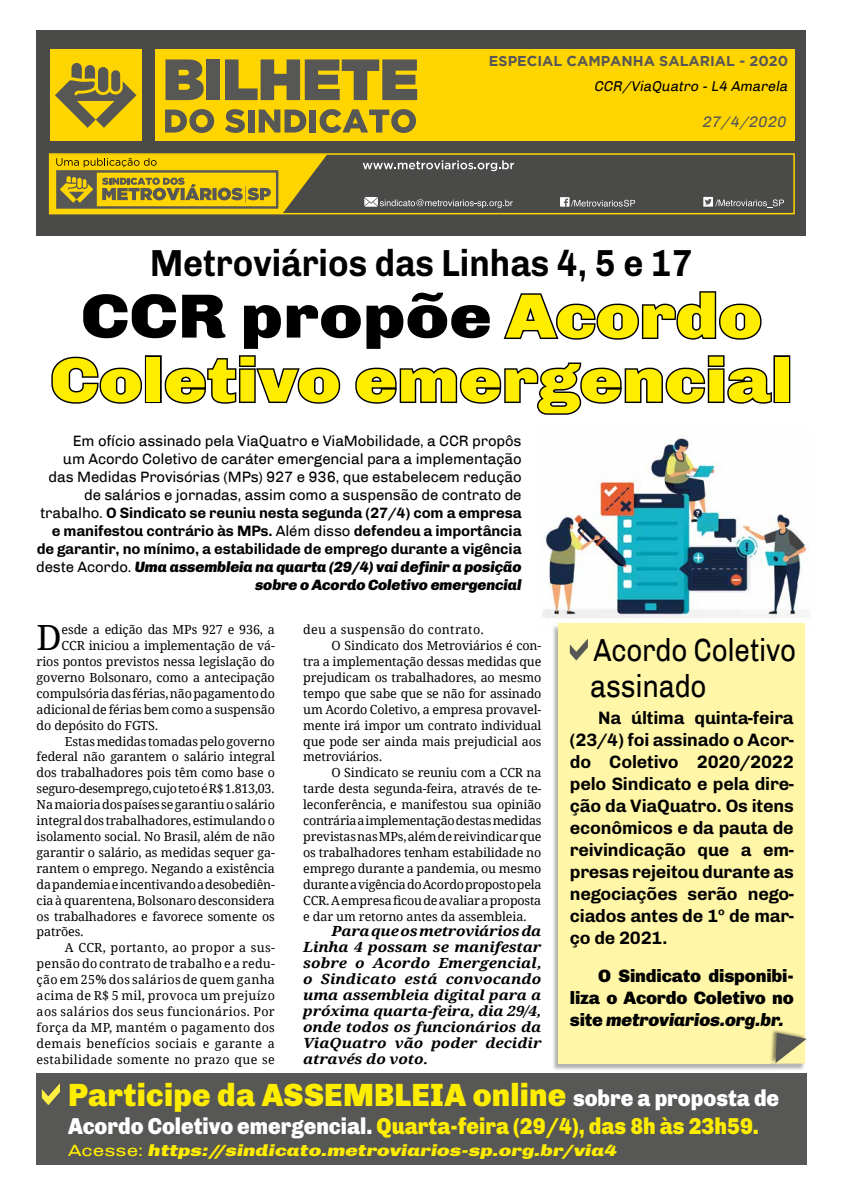
<style>
.page{position:relative;width:842px;height:1191px;background:#fff}
.page>*{position:absolute;margin:0;border:0;box-sizing:border-box;transform-origin:0 0}
.t1{font:900 62.4px/64px "Chivo";letter-spacing:.005em;color:#000;text-align:center;scale:1.13 1}
.t2{font:700 37.7px "Chivo";color:#000;scale:.91 1}
.t3{font:34.8px "Droid Serif";color:#000}
.t4{font:900 32.2px "Chivo";letter-spacing:.005em;color:#ffed00;scale:.96 1}
.t5{font:32px/36px "Chivo";letter-spacing:-.01em;color:#000;scale:.87 1}
.t6{font:900 23.1px "Chivo";color:#ffed00;scale:.91 1}
.t7{font:700 18px/22px "Chivo";letter-spacing:-.01em;color:#000;text-align:justify}
.t8{font:900 18px/22px "Chivo";letter-spacing:-.01em;color:#000;text-align:justify}
.t9{font:italic 900 16.2px "Chivo";color:#ffed00;scale:1.28 1}
.t10{font:italic 15.2px "Chivo";color:#575756}
.t11{font:15px/18px "Chivo";letter-spacing:-.01em;color:#000;text-align:right}
.t12{font:700 14.3px "Gotham";color:#575756}
.t13{font:italic 14.2px "Chivo";color:#000}
.t14{font:italic 700 14px/15.9px "Droid Serif";letter-spacing:-.005em;color:#000;text-align:justify;scale:1.1 1}
.t15{font:12.5px "Droid Serif";letter-spacing:-.01em;color:#000}
.t16{font:12.5px "Droid Serif";letter-spacing:.025em;color:#000}
.t17{font:12.5px "Droid Serif";letter-spacing:.02em;color:#000}
.s1{font-weight:700}
.s2{font-weight:900;font-style:italic}
.s3{font-style:italic}
.s4{font-size:23.1px;color:#fff}
.s5{color:#fff}
.s6{font-weight:400;font-style:normal}
</style>
<div class="page">
<img style="left:542px;top:436px;width:268px;height:183px">
<div style="left:36px;top:1073px;width:770px;height:91px;background:#575756"></div>
<svg style="left:42px;top:1083px;width:18px;height:22px"></svg>
<img style="left:553px;top:626px;width:251px;height:444px">
<div style="left:558px;top:623px;width:247px;height:440px;background:#fff6a7"></div>
<div style="left:37px;top:30px;width:769px;height:205px;background:#4a4a49"></div>
<div style="left:155px;top:49px;width:640px;height:92px;background:#ffd500"></div>
<svg style="left:49px;top:153px;width:746px;height:61px"></svg>
<div style="left:50px;top:49px;width:92px;height:92px;background:#ffd500"></div>
<svg style="left:55px;top:63px;width:81px;height:65px"></svg>
<svg style="left:165px;top:59px;width:39px;height:41px;background:#756d46"></svg>
<div style="left:207px;top:59px;width:13px;height:41px;background:#575756"></div>
<svg style="left:225px;top:59px;width:192px;height:41px"></svg>
<svg style="left:165px;top:109px;width:49px;height:24px"></svg>
<svg style="left:225px;top:109px;width:20px;height:24px"></svg>
<div style="left:248px;top:110px;width:6px;height:22px;background:#575756"></div>
<svg style="left:259px;top:110px;width:47px;height:22px"></svg>
<div style="left:310px;top:110px;width:6px;height:22px;background:#575756"></div>
<svg style="left:320px;top:109px;width:96px;height:24px"></svg>
<svg style="left:50px;top:154px;width:277px;height:59px"></svg>
<div style="left:560px;top:197px;width:9px;height:10px;background:#fff"></div>
<div style="left:703px;top:197px;width:10px;height:10px;background:#fff"></div>
<svg style="left:705px;top:199px;width:79px;height:9px"></svg>
<svg style="left:364px;top:197px;width:149px;height:11px"></svg>
<svg style="left:363px;top:160px;width:151px;height:11px"></svg>
<svg style="left:564px;top:199px;width:71px;height:8px"></svg>
<svg style="left:570px;top:638px;width:18px;height:22px"></svg>
<img style="left:770px;top:1063px;width:35px;height:2px">
<svg style="left:771px;top:1029px;width:36px;height:34px"></svg>
<p class="t12" style="left:489px;top:53px;width:301px">ESPECIAL CAMPANHA SALARIAL - 2020</p>
<p class="t13" style="left:594px;top:78px;width:198px">CCR/ViaQuatro - L4 Amarela</p>
<p class="t10" style="left:702px;top:112px;width:89px">27/4/2020</p>
<h2 class="t2" style="left:150px;top:241px;width:598px">Metroviários das Linhas 4, 5 e 17</h2>
<h1 class="t1" style="left:51px;top:284px;width:658px">CCR propõe Acordo<br>Coletivo emergencial</h1>
<p class="t11" style="left:36px;top:432px;width:487px">Em ofício assinado pela ViaQuatro e ViaMobilidade, a CCR propôs<br>um Acordo Coletivo de caráter emergencial para a implementação das Medidas Provisórias (MPs) 927 e 936, que estabelecem redução de salários e jornadas, assim como a suspensão de contrato de trabalho. <span class="s1">O Sindicato se reuniu nesta segunda (27/4) com a empresa e manifestou contrário às MPs.</span> Além disso <span class="s1">defendeu a importância de garantir, no mínimo, a estabilidade de emprego durante a vigência </span>deste Acordo. <span class="s2">Uma assembleia na quarta (29/4) vai definir a posição sobre o Acordo Coletivo emergencial</span></p>
<h3 class="t3" style="left:37px;top:613px;width:27px">D</h3>
<p class="t15" style="left:62px;top:621px;width:215px">esde a edição das MPs 927 e 936, a</p>
<p class="t15" style="left:62px;top:637px;width:215px">CCR iniciou a implementação de vá-</p>
<p class="t15" style="left:37px;top:653px;width:240px">rios pontos previstos nessa legislação do</p>
<p class="t15" style="left:37px;top:669px;width:240px">governo Bolsonaro, como a antecipação</p>
<p class="t15" style="left:37px;top:684px;width:240px">compulsória das férias, não pagamento do</p>
<p class="t15" style="left:37px;top:700px;width:240px">adicional de férias bem como a suspensão</p>
<p class="t15" style="left:37px;top:716px;width:123px">do depósito do FGTS.</p>
<p class="t15" style="left:65px;top:732px;width:211px">Estas medidas tomadas pelo governo</p>
<p class="t15" style="left:37px;top:748px;width:240px">federal não garantem o salário integral</p>
<p class="t15" style="left:37px;top:764px;width:240px">dos trabalhadores pois têm como base o</p>
<p class="t15" style="left:37px;top:780px;width:240px">seguro-desemprego, cujo teto é R$ 1.813,03.</p>
<p class="t15" style="left:37px;top:796px;width:240px">Na maioria dos países se garantiu o salário</p>
<p class="t15" style="left:37px;top:812px;width:240px">integral dos trabalhadores, estimulando o</p>
<p class="t15" style="left:37px;top:828px;width:240px">isolamento social. No Brasil, além de não</p>
<p class="t15" style="left:37px;top:843px;width:240px">garantir o salário, as medidas sequer ga-</p>
<p class="t15" style="left:37px;top:859px;width:240px">rantem o emprego. Negando a existência</p>
<p class="t15" style="left:37px;top:875px;width:240px">da pandemia e incentivando a desobediên-</p>
<p class="t15" style="left:37px;top:891px;width:240px">cia à quarentena, Bolsonaro desconsidera</p>
<p class="t15" style="left:37px;top:907px;width:240px">os trabalhadores e favorece somente os</p>
<p class="t15" style="left:37px;top:923px;width:49px">patrões.</p>
<p class="t16" style="left:65px;top:939px;width:211px">A CCR, portanto, ao propor a sus-</p>
<p class="t17" style="left:37px;top:955px;width:240px">pensão do contrato de trabalho e a redu-</p>
<p class="t16" style="left:37px;top:971px;width:240px">ção em 25% dos salários de quem ganha</p>
<p class="t16" style="left:37px;top:987px;width:240px">acima de R$ 5 mil, provoca um prejuízo</p>
<p class="t16" style="left:37px;top:1002px;width:240px">aos salários dos seus funcionários. Por</p>
<p class="t16" style="left:37px;top:1018px;width:240px">força da MP, mantém o pagamento dos</p>
<p class="t16" style="left:37px;top:1034px;width:240px">demais benefícios sociais e garante a</p>
<p class="t16" style="left:37px;top:1050px;width:240px">estabilidade somente no prazo que se</p>
<p class="t16" style="left:303px;top:621px;width:182px">deu a suspensão do contrato.</p>
<p class="t15" style="left:332px;top:637px;width:211px">O Sindicato dos Metroviários é con-</p>
<p class="t15" style="left:303px;top:653px;width:240px">tra a implementação dessas medidas que</p>
<p class="t15" style="left:303px;top:669px;width:240px">prejudicam os trabalhadores, ao mesmo</p>
<p class="t15" style="left:303px;top:684px;width:240px">tempo que sabe que se não for assinado</p>
<p class="t15" style="left:303px;top:700px;width:240px">um Acordo Coletivo, a empresa provavel-</p>
<p class="t15" style="left:303px;top:716px;width:240px">mente irá impor um contrato individual</p>
<p class="t15" style="left:303px;top:732px;width:240px">que pode ser ainda mais prejudicial aos</p>
<p class="t15" style="left:303px;top:748px;width:81px">metroviários.</p>
<p class="t15" style="left:332px;top:764px;width:211px">O Sindicato se reuniu com a CCR na</p>
<p class="t15" style="left:303px;top:780px;width:240px">tarde desta segunda-feira, através de te-</p>
<p class="t15" style="left:303px;top:796px;width:240px">leconferência, e manifestou sua opinião</p>
<p class="t15" style="left:303px;top:812px;width:240px">contrária a implementação destas medidas</p>
<p class="t15" style="left:303px;top:828px;width:240px">previstas nas MPs, além de reivindicar que</p>
<p class="t15" style="left:303px;top:843px;width:240px">os trabalhadores tenham estabilidade no</p>
<p class="t15" style="left:303px;top:859px;width:240px">emprego durante a pandemia, ou mesmo</p>
<p class="t15" style="left:303px;top:875px;width:240px">durante a vigência do Acordo proposto pela</p>
<p class="t15" style="left:303px;top:891px;width:240px">CCR. A empresa ficou de avaliar a proposta</p>
<p class="t15" style="left:303px;top:907px;width:225px">e dar um retorno antes da assembleia.</p>
<p class="t14" style="left:303px;top:923px;width:218px;text-indent:28px">Para que os metroviários da Linha 4 possam se manifestar sobre o Acordo Emergencial, o Sindicato está convocando uma assembleia digital para a próxima quarta-feira, dia 29/4, onde todos os funcionários da ViaQuatro vão poder decidir através do voto.</p>
<h3 class="t5" style="left:590px;top:632px;width:238px">Acordo Coletivo assinado</h3>
<p class="t7" style="left:570px;top:706px;width:225px;text-indent:28px">Na última quinta-feira (23/4) foi assinado o Acor&shy;do Coletivo 2020/2022 pelo Sindicato e pela dire&shy;ção da ViaQuatro. Os itens econômicos e da pauta de reivindicação que a em&shy;presas rejeitou durante as negociações serão nego&shy;ciados antes de 1º de mar&shy;ço de 2021.</p>
<h3 class="t8" style="left:570px;top:964px;width:225px;text-indent:28px">O Sindicato disponibi&shy;liza o Acordo Coletivo no site <span class="s3">metroviarios.org.br.</span></h3>
<h3 class="t4" style="left:68px;top:1075px;width:742px">Participe da ASSEMBLEIA online <span class="s4">sobre a proposta de</span></h3>
<h3 class="t6" style="left:68px;top:1112px;width:761px"><span class="s5">Acordo Coletivo emergencial.</span> Quarta-feira (29/4), das 8h às 23h59.</h3>
<p class="t9" style="left:68px;top:1141px;width:431px"><span class="s6">Acesse:</span> https://sindicato.metroviarios-sp.org.br/via4</p>
</div>
